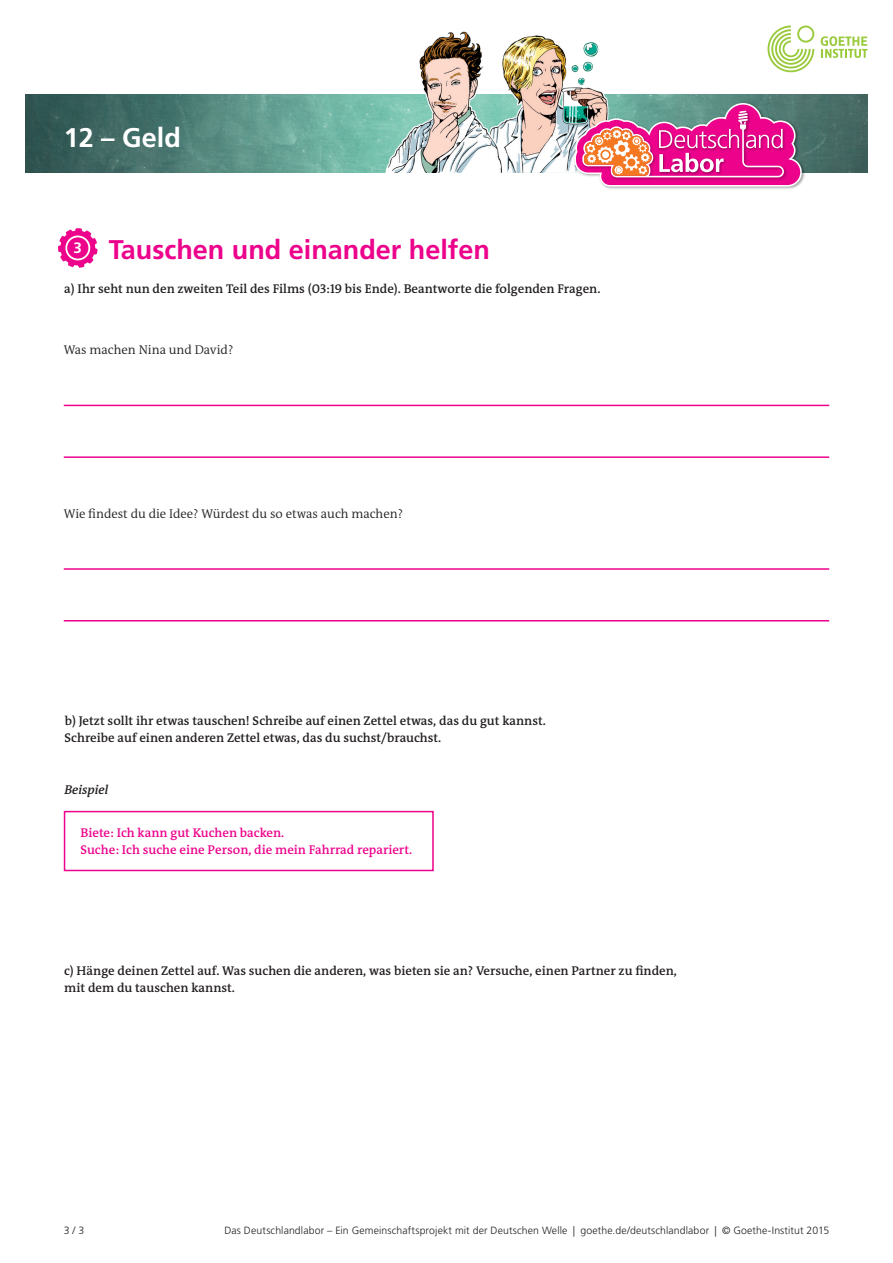
<style>
.page{position:relative;width:893px;height:1263px;background:#fff}
.page>*{position:absolute;margin:0;border:0;box-sizing:border-box;transform-origin:0 0}
.t1{font:700 27px "Frutiger LT Std";color:#ed028c}
.t2{font:700 27px "Frutiger LT Std";color:#fff}
.t3{font:600 12.75px/17.2px "DW The Antiqua B W6";color:#231f20}
.t4{font:600 12.75px/17.2px "DW The Antiqua B W6";color:#ed028c}
.t5{font:300 12.75px "DW The Antiqua B W4";color:#231f20}
.t6{font:italic 600 12.75px "DW The Antiqua B W6";color:#231f20}
.t7{font:300 10.5px "Frutiger LT Std";letter-spacing:.01em;color:#231f20}
</style>
<div class="page">
<img style="left:26px;top:95px;width:841px;height:77px">
<img style="left:511px;top:35px;width:103px;height:138px">
<img style="left:372px;top:31px;width:139px;height:142px">
<img style="left:572px;top:101px;width:234px;height:88px">
<svg style="left:574px;top:102px;width:229px;height:85px;background:#cb6297"></svg>
<svg style="left:767px;top:26px;width:47px;height:46px"></svg>
<svg style="left:821px;top:36px;width:46px;height:22px"></svg>
<svg style="left:58px;top:228px;width:40px;height:40px"></svg>
<div style="left:67px;top:237px;width:21px;height:22px;background:#ed028c;border-radius:50%"></div>
<hr style="left:64px;top:405px;width:765px;height:1px;background:#ed028c">
<hr style="left:64px;top:456px;width:765px;height:2px;background:#ed028c">
<hr style="left:64px;top:568px;width:765px;height:2px;background:#ed028c">
<hr style="left:64px;top:620px;width:765px;height:1px;background:#ed028c">
<div style="left:64px;top:811px;width:370px;height:60px;border:2px solid #ed028c"></div>
<h1 class="t2" style="left:64px;top:121px;width:119px">12 – Geld</h1>
<h1 class="t1" style="left:73px;top:234px;width:418px"><sup>3</sup> Tauschen und einander helfen</h1>
<p class="t3" style="left:64px;top:280px;width:538px">a) Ihr seht nun den zweiten Teil des Films (03:19 bis Ende). Beantworte die folgenden Fragen.</p>
<p class="t5" style="left:64px;top:341px;width:171px">Was machen Nina und David?</p>
<p class="t5" style="left:64px;top:505px;width:341px">Wie findest du die Idee? Würdest du so etwas auch machen?</p>
<p class="t3" style="left:65px;top:712px;width:483px">b) Jetzt sollt ihr etwas tauschen! Schreibe auf einen Zettel etwas, das du gut kannst.<br>Schreibe auf einen anderen Zettel etwas, das du suchst/brauchst.</p>
<p class="t6" style="left:64px;top:781px;width:46px">Beispiel</p>
<p class="t4" style="left:81px;top:824px;width:333px">Biete: Ich kann gut Kuchen backen.<br>Suche: Ich suche eine Person, die mein Fahrrad repariert.</p>
<p class="t3" style="left:64px;top:962px;width:614px">c) Hänge deinen Zettel auf. Was suchen die anderen, was bieten sie an? Versuche, einen Partner zu finden, mit dem du tauschen kannst.</p>
<p class="t7" style="left:64px;top:1224px;width:22px">3 / 3</p>
<p class="t7" style="left:225px;top:1224px;width:606px">Das Deutschlandlabor – Ein Gemeinschaftsprojekt mit der Deutschen Welle | goethe.de/deutschlandlabor | © Goethe-Institut 2015</p>
</div>
